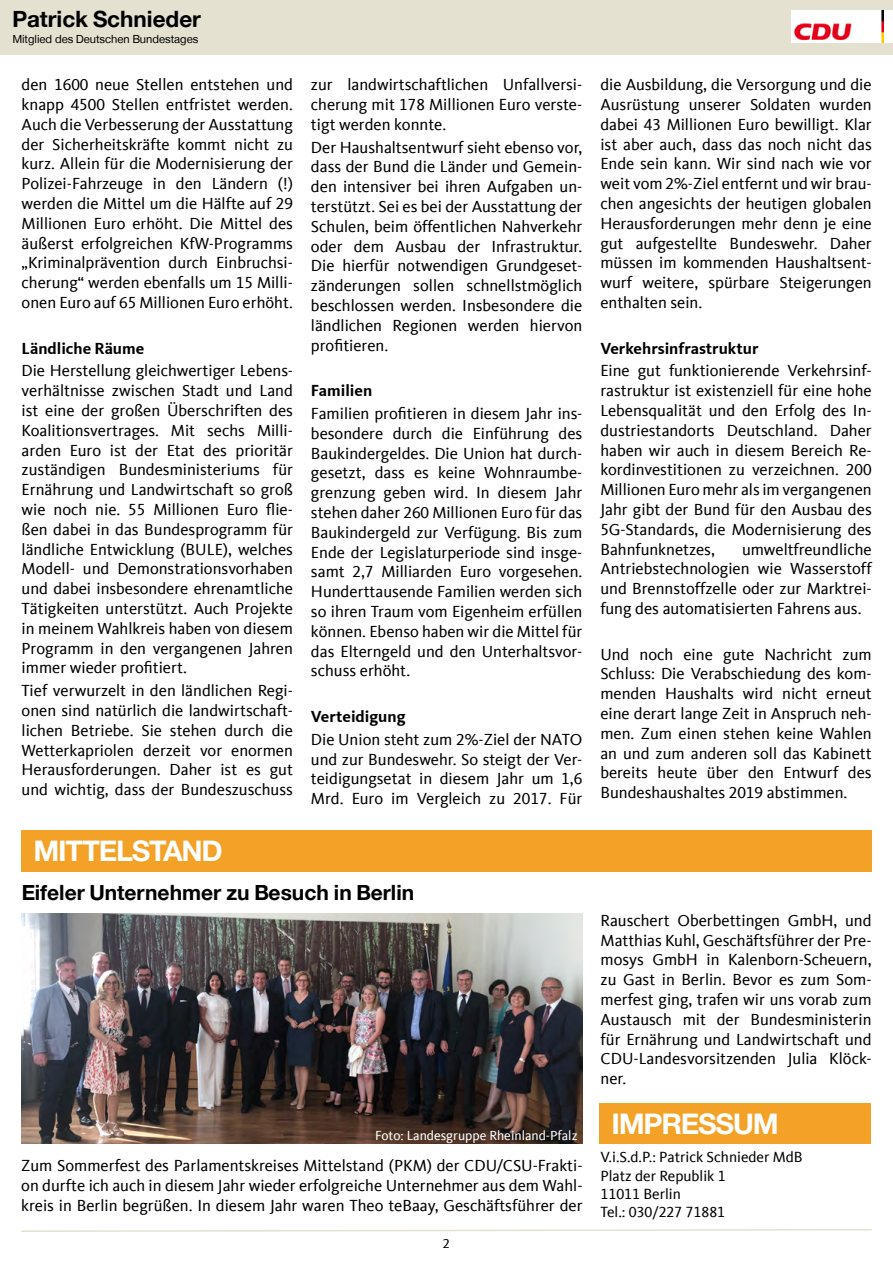
<style>
.page{position:relative;width:893px;height:1263px;background:#fff}
.page>*{position:absolute;margin:0;border:0;box-sizing:border-box;transform-origin:0 0}
.t1{font:700 28.5px "CDU Helvetica";color:#fff}
.t2{font:700 22.5px "CDU Helvetica";color:#000}
.CDU{font:700 21px "CDU Helvetica";color:#000}
.CDU-2{font:16.5px/19.8px "CDU Kievit Tab";color:#000;text-align:justify}
.CDU-3{font:700 16.5px "CDU Kievit Tab";color:#000}
.t3{font:15.15px "CDU Kievit Tab";color:#000}
.t4{font:13.5px "CDU Kievit Tab";color:#fff}
.t5{font:13.5px "CDU Kievit Tab";color:#000}
.t6{font:11.25px "CDU Helvetica";color:#000}
</style>
<div class="page">
<div style="left:0;top:0;width:893px;height:54px;background:#e4e1d1"></div>
<img style="left:791px;top:11px;width:93px;height:32px">
<div style="left:884px;top:11px;width:9px;height:32px;background:#fff"></div>
<svg style="left:21px;top:1229px;width:851px;height:3px"></svg>
<div style="left:21px;top:830px;width:850px;height:42px;background:#f4a127"></div>
<div style="left:599px;top:1103px;width:272px;height:41px;background:#f4a127"></div>
<img style="left:22px;top:914px;width:560px;height:230px">
<h2 class="t2" style="left:13px;top:5px;width:190px">Patrick Schnieder</h2>
<p class="t6" style="left:13px;top:32px;width:187px">Mitglied des Deutschen Bundestages</p>
<p class="CDU-2" style="left:22px;top:75px;width:273px">den 1600 neue Stellen entstehen und knapp 4500 Stellen entfristet werden.<br>Auch die Verbesserung der Ausstattung der Sicherheitskräfte kommt nicht zu kurz. Allein für die Modernisierung der Polizei-Fahrzeuge in den Ländern (!) werden die Mittel um die Hälfte auf 29<br>Millionen Euro erhöht. Die Mittel des äußerst erfolgreichen KfW-Programms „Kriminalprävention durch Einbruchsi&shy;cherung“ werden ebenfalls um 15 Milli&shy;onen Euro auf 65 Millionen Euro erhöht.</p>
<p class="CDU-3" style="left:22px;top:338px;width:124px">Ländliche Räume</p>
<p class="CDU-2" style="left:22px;top:361px;width:273px">Die Herstellung gleichwertiger Lebens&shy;verhältnisse zwischen Stadt und Land ist eine der großen Überschriften des Koalitionsvertrages. Mit sechs Milli&shy;arden Euro ist der Etat des prioritär zuständigen Bundesministeriums für Ernährung und Landwirtschaft so groß wie noch nie. 55 Millionen Euro flie&shy;ßen dabei in das Bundesprogramm für ländliche Entwicklung (BULE), welches Modell- und Demonstrationsvorhaben und dabei insbesondere ehrenamtliche Tätigkeiten unterstützt. Auch Projekte in meinem Wahlkreis haben von diesem Programm in den vergangenen Jahren immer wieder profitiert.</p>
<p class="CDU-2" style="left:22px;top:681px;width:273px">Tief verwurzelt in den ländlichen Regi&shy;onen sind natürlich die landwirtschaft&shy;lichen Betriebe. Sie stehen durch die Wetterkapriolen derzeit vor enormen Herausforderungen. Daher ist es gut und wichtig, dass der Bundeszuschuss</p>
<h1 class="t1" style="left:34px;top:833px;width:189px">MITTELSTAND</h1>
<p class="CDU-2" style="left:311px;top:75px;width:273px">zur landwirtschaftlichen Unfallversi&shy;cherung mit 178 Millionen Euro verste&shy;tigt werden konnte.</p>
<p class="CDU-2" style="left:311px;top:137px;width:273px">Der Haushaltsentwurf sieht ebenso vor, dass der Bund die Länder und Gemein&shy;den intensiver bei ihren Aufgaben un&shy;terstützt. Sei es bei der Ausstattung der Schulen, beim öffentlichen Nahverkehr oder dem Ausbau der Infrastruktur.<br>Die hierfür notwendigen Grundgeset&shy;zänderungen sollen schnellstmöglich beschlossen werden. Insbesondere die ländlichen Regionen werden hiervon profitieren.</p>
<p class="CDU-3" style="left:311px;top:381px;width:63px">Familien</p>
<p class="CDU-2" style="left:311px;top:404px;width:273px">Familien profitieren in diesem Jahr ins&shy;besondere durch die Einführung des Baukindergeldes. Die Union hat durch&shy;gesetzt, dass es keine Wohnraumbe&shy;grenzung geben wird. In diesem Jahr stehen daher 260 Millionen Euro für das Baukindergeld zur Verfügung. Bis zum Ende der Legislaturperiode sind insge&shy;samt 2,7 Milliarden Euro vorgesehen.<br>Hunderttausende Familien werden sich so ihren Traum vom Eigenheim erfüllen können. Ebenso haben wir die Mittel für das Elterngeld und den Unterhaltsvor&shy;schuss erhöht.</p>
<p class="CDU-3" style="left:311px;top:707px;width:96px">Verteidigung</p>
<p class="CDU-2" style="left:311px;top:729px;width:273px">Die Union steht zum 2%-Ziel der NATO und zur Bundeswehr. So steigt der Ver&shy;teidigungsetat in diesem Jahr um 1,6<br>Mrd. Euro im Vergleich zu 2017. Für</p>
<p class="CDU" style="left:22px;top:879px;width:394px">Eifeler Unternehmer zu Besuch in Berlin</p>
<p class="t4" style="left:375px;top:1127px;width:204px">Foto: Landesgruppe Rheinland-Pfalz</p>
<p class="CDU-2" style="left:21px;top:1156px;width:563px">Zum Sommerfest des Parlamentskreises Mittelstand (PKM) der CDU/CSU-Frakti&shy;on durfte ich auch in diesem Jahr wieder erfolgreiche Unternehmer aus dem Wahl&shy;kreis in Berlin begrüßen. In diesem Jahr waren Theo teBaay, Geschäftsführer der</p>
<p class="t5" style="left:443px;top:1236px;width:9px">2</p>
<p class="CDU-2" style="left:600px;top:75px;width:273px">die Ausbildung, die Versorgung und die Ausrüstung unserer Soldaten wurden dabei 43 Millionen Euro bewilligt. Klar ist aber auch, dass das noch nicht das Ende sein kann. Wir sind nach wie vor weit vom 2%-Ziel entfernt und wir brau&shy;chen angesichts der heutigen globalen Herausforderungen mehr denn je eine gut aufgestellte Bundeswehr. Daher müssen im kommenden Haushaltsent&shy;wurf weitere, spürbare Steigerungen enthalten sein.</p>
<p class="CDU-3" style="left:600px;top:338px;width:160px">Verkehrsinfrastruktur</p>
<p class="CDU-2" style="left:600px;top:361px;width:273px">Eine gut funktionierende Verkehrsinf&shy;rastruktur ist existenziell für eine hohe Lebensqualität und den Erfolg des In&shy;dustriestandorts Deutschland. Daher haben wir auch in diesem Bereich Re&shy;kordinvestitionen zu verzeichnen. 200<br>Millionen Euro mehr als im vergangenen Jahr gibt der Bund für den Ausbau des 5G-Standards, die Modernisierung des Bahnfunknetzes,</p>
<p class="CDU-2" style="left:600px;top:539px;width:273px;text-indent:142px">umweltfreundliche Antriebstechnologien wie Wasserstoff und Brennstoffzelle oder zur Marktrei&shy;fung des automatisierten Fahrens aus.</p>
<p class="CDU-2" style="left:600px;top:644px;width:273px">Und noch eine gute Nachricht zum Schluss: Die Verabschiedung des kom&shy;menden Haushalts wird nicht erneut eine derart lange Zeit in Anspruch neh&shy;men. Zum einen stehen keine Wahlen an und zum anderen soll das Kabinett bereits heute über den Entwurf des Bundeshaushaltes 2019 abstimmen.</p>
<p class="CDU-2" style="left:600px;top:910px;width:272px">Rauschert Oberbettingen GmbH, und Matthias Kuhl, Geschäftsführer der Pre&shy;mosys GmbH in Kalenborn-Scheuern, zu Gast in Berlin. Bevor es zum Som&shy;merfest ging, trafen wir uns vorab zum Austausch mit der Bundesministerin für Ernährung und Landwirtschaft und CDU-Landesvorsitzenden Julia Klöck&shy;ner.</p>
<h1 class="t1" style="left:612px;top:1106px;width:168px">IMPRESSUM</h1>
<p class="t3" style="left:600px;top:1149px;width:204px">V.i.S.d.P.: Patrick Schnieder MdB</p>
<p class="t3" style="left:600px;top:1167px;width:127px">Platz der Republik 1</p>
<p class="t3" style="left:600px;top:1185px;width:82px">11011 Berlin</p>
<p class="t3" style="left:600px;top:1203px;width:126px">Tel.: 030/227 71881</p>
</div>
